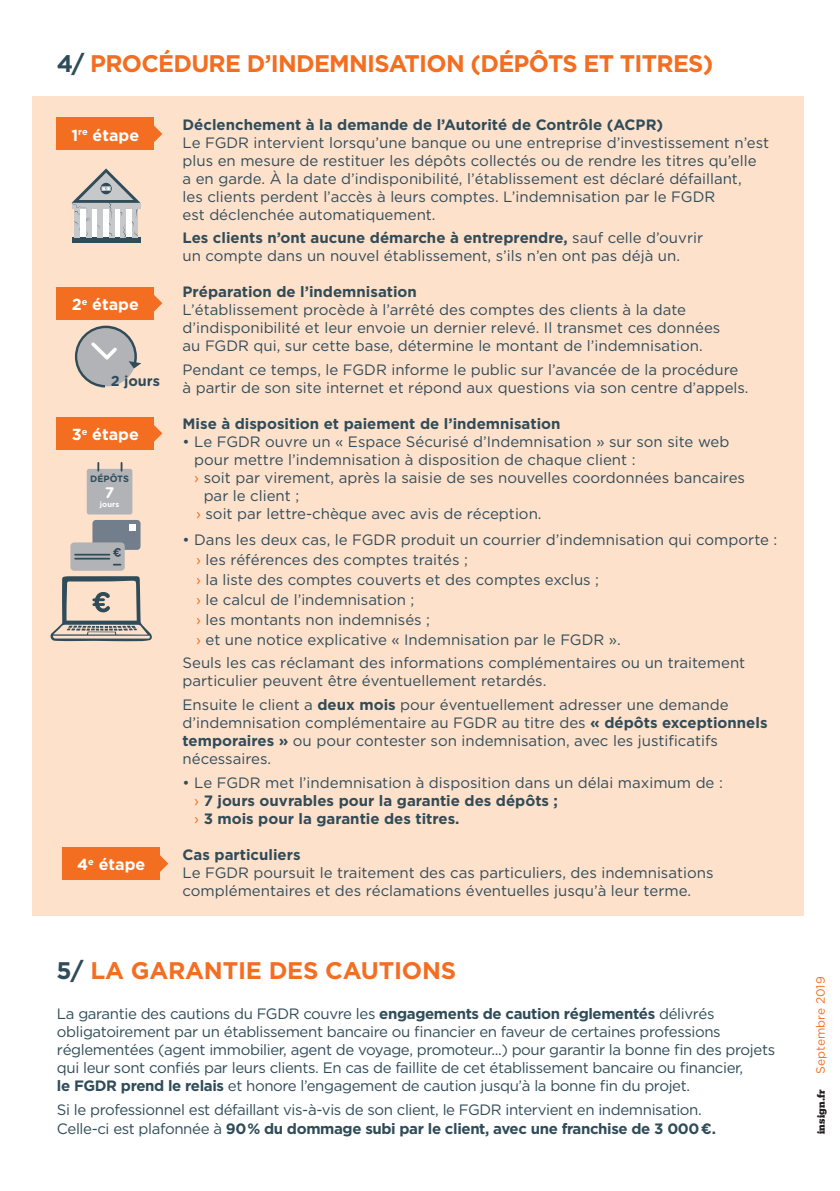
<style>
.page{position:relative;width:840px;height:1191px;background:#fff}
.page>*{position:absolute;margin:0;border:0;box-sizing:border-box;transform-origin:0 0}
.t1{font:700 24px "Gotham HTF";letter-spacing:-.03em;color:#f36e21}
.t2{font:700 24px "Gotham HTF";letter-spacing:-.01em;color:#f36e21}
.t3{font:700 16px "Gotham HTF";color:#fff}
.t4{font:700 15.4px "Gotham Rounded";color:#fff}
.t5{font:15px/18px "Gotham HTF";color:#304c59}
.t6{font:15px/18px "Gotham HTF";letter-spacing:-.025em;color:#304c59}
.t7{font:700 15px/18px "Gotham HTF";color:#304c59}
.t8{font:700 14.4px "Gotham Rounded";color:#304c59}
.t9{font:12px "Gotham HTF";color:#f36e21}
.t10{font:900 10px "Produkt Web";letter-spacing:.02em;color:#231f20}
.t11{font:700 9.2px "Gotham Rounded";color:#304c59}
.t12{font:700 7.6px "Gotham Rounded";color:#fff}
.s1{color:#304c59}
.s2{font-weight:700}
.s3{color:#f36e21}
.s4{font-weight:400}
.s5{font-weight:400;color:#f36e21}
.s6{font-family:"Gotham Rounded";font-weight:700}
</style>
<div class="page">
<div style="left:32px;top:96px;width:771px;height:820px;background:#fee1cb"></div>
<div style="left:57px;top:118px;width:97px;height:32px;background:#f36e21"></div>
<svg style="left:154px;top:125px;width:8px;height:17px"></svg>
<div style="left:57px;top:287px;width:97px;height:32px;background:#f36e21"></div>
<svg style="left:154px;top:295px;width:8px;height:17px"></svg>
<div style="left:57px;top:417px;width:97px;height:33px;background:#f36e21"></div>
<svg style="left:154px;top:425px;width:8px;height:17px"></svg>
<svg style="left:75px;top:326px;width:66px;height:61px"></svg>
<div style="left:72px;top:237px;width:68px;height:6px;background:#304c59"></div>
<svg style="left:72px;top:168px;width:68px;height:69px"></svg>
<div style="left:63px;top:847px;width:97px;height:33px;background:#f36e21"></div>
<svg style="left:160px;top:855px;width:8px;height:17px"></svg>
<svg style="left:87px;top:463px;width:45px;height:51px"></svg>
<div style="left:92px;top:520px;width:48px;height:30px;background:#737e8d;border-radius:4px"></div>
<div style="left:129px;top:524px;width:6px;height:7px;background:#fff"></div>
<div style="left:70px;top:542px;width:55px;height:29px;background:#b2b3b7;border-radius:4px"></div>
<hr style="left:75px;top:554px;width:34px;height:1px;background:#304c59">
<hr style="left:75px;top:558px;width:34px;height:1px;background:#304c59">
<svg style="left:113px;top:548px;width:8px;height:9px"></svg>
<svg style="left:50px;top:576px;width:102px;height:65px"></svg>
<h1 class="t1" style="left:57px;top:50px;width:657px"><span class="s1">4/</span> PROCÉDURE D’INDEMNISATION (DÉPÔTS ET TITRES)</h1>
<p class="t3" style="left:71px;top:126px;width:69px">1<sup>re</sup> étape</p>
<p class="t3" style="left:72px;top:295px;width:69px">2<sup>e</sup> étape</p>
<p class="t8" style="left:111px;top:370px;width:51px">2 jours</p>
<p class="t3" style="left:72px;top:425px;width:68px">3<sup>e</sup> étape</p>
<p class="t11" style="left:90px;top:472px;width:40px">DÉPÔTS</p>
<p class="t4" style="left:105px;top:481px;width:11px">7</p>
<p class="t12" style="left:100px;top:498px;width:21px">jours</p>
<p class="t3" style="left:77px;top:855px;width:70px">4<sup>e</sup> étape</p>
<p class="t7" style="left:182px;top:115px;width:482px">Déclenchement à la demande de l’Autorité de Contrôle (ACPR)</p>
<p class="t5" style="left:182px;top:133px;width:587px">Le FGDR intervient lorsqu’une banque ou une entreprise d’investissement n’est plus en mesure de restituer les dépôts collectés ou de rendre les titres qu’elle<br>a en garde. À la date d’indisponibilité, l’établissement est déclaré défaillant,<br>les clients perdent l’accès à leurs comptes. L’indemnisation par le FGDR<br>est déclenchée automatiquement.</p>
<p class="t5" style="left:182px;top:229px;width:521px"><span class="s2">Les clients n’ont aucune démarche à entreprendre,</span> sauf celle d’ouvrir un compte dans un nouvel établissement, s’ils n’en ont pas déjà un.</p>
<p class="t7" style="left:182px;top:282px;width:236px">Préparation de l’indemnisation</p>
<p class="t5" style="left:182px;top:301px;width:539px">L’établissement procède à l’arrêté des comptes des clients à la date d’indisponibilité et leur envoie un dernier relevé. Il transmet ces données au FGDR qui, sur cette base, détermine le montant de l’indemnisation.</p>
<p class="t5" style="left:182px;top:360px;width:567px">Pendant ce temps, le FGDR informe le public sur l’avancée de la procédure à partir de son site internet et répond aux questions via son centre d’appels.</p>
<p class="t7" style="left:182px;top:414px;width:379px">Mise à disposition et paiement de l’indemnisation</p>
<p class="t5" style="left:182px;top:432px;width:548px">• Le FGDR ouvre un « Espace Sécurisé d’Indemnisation » sur son site web</p>
<p class="t5" style="left:194px;top:450px;width:442px">pour mettre l’indemnisation à disposition de chaque client :</p>
<p class="t5" style="left:194px;top:468px;width:552px"><span class="s3">›</span> soit par virement, après la saisie de ses nouvelles coordonnées bancaires</p>
<p class="t5" style="left:203px;top:486px;width:97px">par le client ;</p>
<p class="t5" style="left:196px;top:504px;width:347px"><span class="s3">›</span> soit par lettre-chèque avec avis de réception.</p>
<p class="t5" style="left:196px;top:529px;width:582px;line-height:20px;text-indent:-14px">• Dans les deux cas, le FGDR produit un courrier d’indemnisation qui comporte : <span class="s3">›</span> les références des comptes traités ;<br><span class="s3">›</span> la liste des comptes couverts et des comptes exclus ;<br><span class="s3">›</span> le calcul de l’indemnisation ;<br><span class="s3">›</span> les montants non indemnisés ;<br><span class="s3">›</span> et une notice explicative « Indemnisation par le FGDR ».</p>
<p class="t5" style="left:182px;top:654px;width:564px">Seuls les cas réclamant des informations complémentaires ou un traitement particulier peuvent être éventuellement retardés.</p>
<p class="t5" style="left:182px;top:695px;width:586px">Ensuite le client a <span class="s2">deux mois</span> pour éventuellement adresser une demande d’indemnisation complémentaire au FGDR au titre des <span class="s2">« dépôts exceptionnels temporaires »</span> ou pour contester son indemnisation, avec les justificatifs nécessaires.</p>
<p class="t7" style="left:194px;top:773px;width:530px;text-indent:-12px"><span class="s4">• Le FGDR met l’indemnisation à disposition dans un délai maximum de : </span><span class="s5">›</span> 7 jours ouvrables pour la garantie des dépôts ;<br><span class="s5">›</span> 3 mois pour la garantie des titres.</p>
<p class="t7" style="left:182px;top:845px;width:119px">Cas particuliers</p>
<p class="t5" style="left:182px;top:863px;width:532px">Le FGDR poursuit le traitement des cas particuliers, des indemnisations complémentaires et des réclamations éventuelles jusqu’à leur terme.</p>
<h1 class="t2" style="left:56px;top:956px;width:401px"><span class="s1">5/</span> LA GARANTIE DES CAUTIONS</h1>
<p class="t6" style="left:57px;top:1005px;width:719px">La garantie des cautions du FGDR couvre les <span class="s2">engagements de caution réglementés</span> délivrés obligatoirement par un établissement bancaire ou financier en faveur de certaines professions réglementées (agent immobilier, agent de voyage, promoteur...) pour garantir la bonne fin des projets qui leur sont confiés par leurs clients. En cas de faillite de cet établissement bancaire ou financier,<br><span class="s2">le FGDR prend le relais</span> et honore l’engagement de caution jusqu’à la bonne fin du projet.</p>
<p class="t6" style="left:57px;top:1100px;width:660px;line-height:18.8px">Si le professionnel est défaillant vis-à-vis de son client, le FGDR intervient en indemnisation.<br>Celle-ci est plafonnée à <span class="s2">90% du dommage subi par le client, avec une franchise de 3 000</span><span class="s6">€</span><span class="s2">.</span></p>
<p class="t9" style="left:813px;top:1073px;width:98px;rotate:-90deg">Septembre 2019</p>
<p class="t10" style="left:813px;top:1134px;width:47px;rotate:-90deg">insign.fr</p>
</div>
